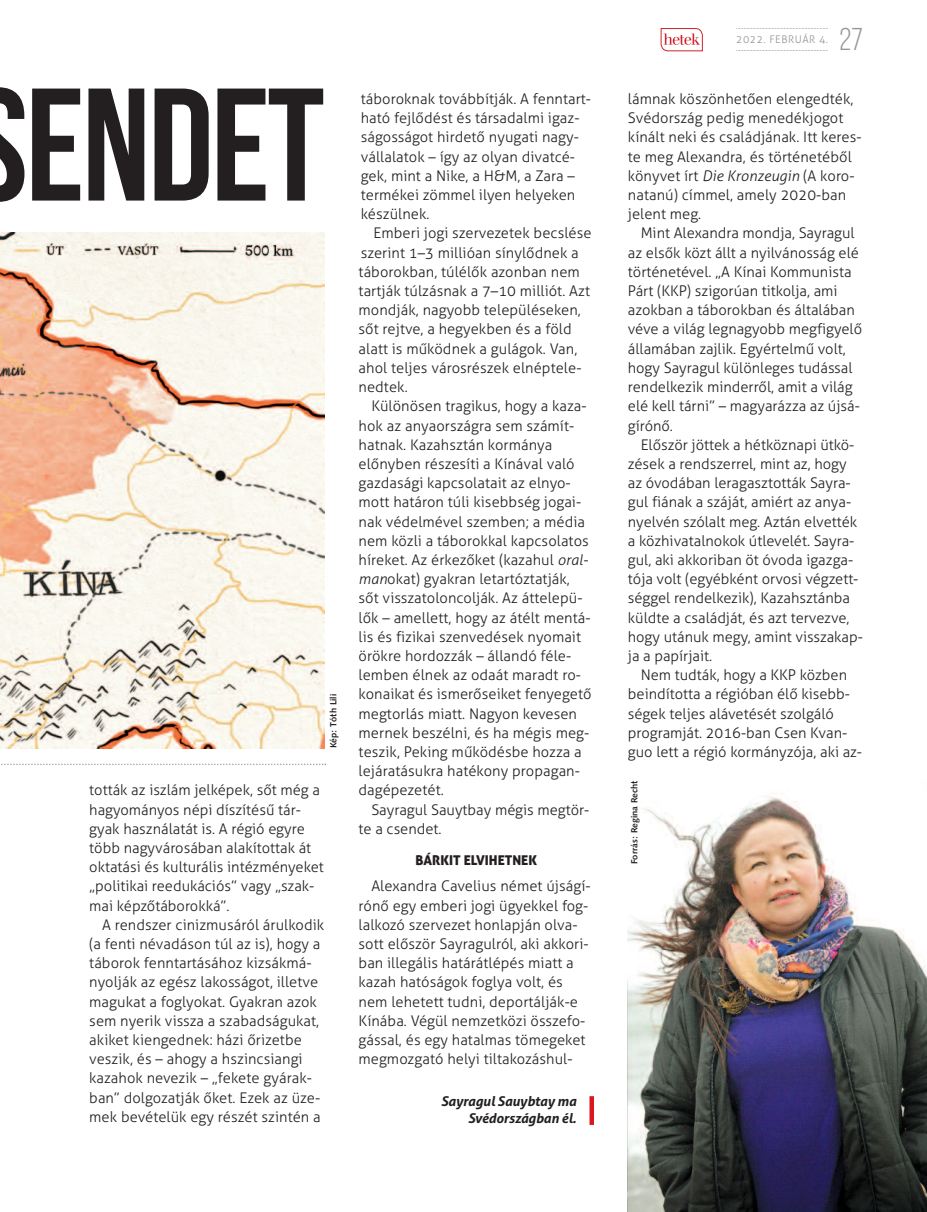
<style>
.page{position:relative;width:927px;height:1212px;background:#fff}
.page>*{position:absolute;margin:0;border:0;box-sizing:border-box;transform-origin:0 0}
.t1{font:700 160.05px "Bebas Neue";letter-spacing:-.015em;color:#231f20}
.t2{font:31.5px "Bebas Neue";color:#939598}
.t3{font:300 14.7px/19.2px "Aller";letter-spacing:.005em;color:#231f20}
.t4{font:italic 700 13.5px/16.5px "Aller";letter-spacing:-.01em;color:#231f20;text-align:right}
.t5{font:13.5px "Aller Display";color:#231f20}
.t6{font:300 10.5px "Aller";letter-spacing:.05em;color:#939598}
.t7{font:9px "Humanist 531 Bold BT";color:#231f20}
.s1{font-style:italic}
</style>
<div class="page">
<svg style="left:736px;top:28px;width:92px;height:1px"></svg>
<svg style="left:736px;top:50px;width:92px;height:1px"></svg>
<svg style="left:661px;top:28px;width:41px;height:23px"></svg>
<img style="left:0;top:232px;width:325px;height:516px">
<img style="left:627px;top:796px;width:300px;height:416px">
<svg style="left:1px;top:764px;width:325px;height:1px"></svg>
<div style="left:589px;top:1096px;width:5px;height:29px;background:#d8171f"></div>
<h1 class="t1" style="left:26px;top:52px;width:300px">ENDET</h1>
<p class="t7" style="left:328px;top:748px;width:56px;rotate:-90deg">Kép: Tóth Lili</p>
<p class="t3" style="left:89px;top:780px;width:236px">tották az iszlám jelképek, sőt még a hagyományos népi díszítésű tár&shy;gyak használatát is. A régió egyre több nagyvárosában alakítottak át oktatási és kulturális intézményeket „politikai reedukációs” vagy „szak&shy;mai képzőtáborokká”.</p>
<p class="t3" style="left:89px;top:915px;width:236px;text-indent:13px">A rendszer cinizmusáról árulkodik (a fenti névadáson túl az is), hogy a táborok fenntartásához kizsákmá&shy;nyolják az egész lakosságot, illetve magukat a foglyokat. Gyakran azok sem nyerik vissza a szabadságukat, akiket kiengednek: házi őrizetbe veszik, és – ahogy a hszincsiangi kazahok nevezik – „fekete gyárak&shy;ban” dolgozatják őket. ezek az üze&shy;mek bevételük egy részét szintén a</p>
<p class="t3" style="left:361px;top:89px;width:232px">táboroknak továbbítják. A fenntart&shy;ható fejlődést és társadalmi igaz&shy;ságosságot hirdető nyugati nagy&shy;vállalatok – így az olyan divatcé&shy;gek, mint a Nike, a H&amp;M, a Zara – termékei zömmel ilyen helyeken készülnek.</p>
<p class="t3" style="left:359px;top:224px;width:235px;text-indent:15px">emberi jogi szervezetek becslése szerint 1–3 millióan sínylődnek a táborokban, túlélők azonban nem tartják túlzásnak a 7–10 milliót. Azt mondják, nagyobb településeken, sőt rejtve, a hegyekben és a föld alatt is működnek a gulágok. Van, ahol teljes városrészek elnéptele&shy;nedtek.</p>
<p class="t3" style="left:359px;top:396px;width:234px;text-indent:13px">Különösen tragikus, hogy a kaza&shy;hok az anyaországra sem számít&shy;hatnak. Kazahsztán kormánya előnyben részesíti a Kínával való gazdasági kapcsolatait az elnyo&shy;mott határon túli kisebbség jogai&shy;nak védelmével szemben; a média nem közli a táborokkal kapcsolatos híreket. Az érkezőket (kazahul <span class="s1">oral&shy;man</span>okat) gyakran letartóztatják, sőt visszatoloncolják. Az áttelepü&shy;lők – amellett, hogy az átélt mentá&shy;lis és fizikai szenvedések nyomait örökre hordozzák – állandó féle&shy;lemben élnek az odaát maradt ro&shy;konaikat és ismerőseiket fenyegető megtorlás miatt. Nagyon kevesen mernek beszélni, és ha mégis meg&shy;teszik, Peking működésbe hozza a lejáratásukra hatékony propagan&shy;dagépezetét.</p>
<p class="t3" style="left:359px;top:800px;width:232px;text-indent:13px">Sayragul Sauytbay mégis megtör&shy;te a csendet.</p>
<p class="t5" style="left:416px;top:851px;width:123px">BÁRKIT ELVIHETNEK</p>
<p class="t3" style="left:359px;top:876px;width:234px;text-indent:13px">Alexandra Cavelius német újságí&shy;rónő egy emberi jogi ügyekkel fog&shy;lalkozó szervezet honlapján olva&shy;sott először Sayragulról, aki akkori&shy;ban illegális határátlépés miatt a kazah hatóságok foglya volt, és nem lehetett tudni, deportálják-e Kínába. Végül nemzetközi összefo&shy;gással, és egy hatalmas tömegeket megmozgató helyi tiltakozáshul-</p>
<p class="t4" style="left:441px;top:1093px;width:137px">Sayragul Sauybtay ma<br>Svédországban él.</p>
<p class="t6" style="left:736px;top:33px;width:93px">2022. febrUár 4.</p>
<h2 class="t2" style="left:839px;top:21px;width:25px">27</h2>
<p class="t3" style="left:628px;top:89px;width:235px">lámnak köszönhetően elengedték,<br>Svédország pedig menedékjogot kínált neki és családjának. Itt keres&shy;te meg Alexandra, és történetéből könyvet írt <span class="s1">Die Kronzeugin</span> (A koro&shy;natanú) címmel, amely 2020-ban jelent meg.</p>
<p class="t3" style="left:628px;top:224px;width:236px;text-indent:13px">Mint Alexandra mondja, Sayragul az elsők közt állt a nyilvánosság elé történetével. „A Kínai Kommunista Párt (KKP) szigorúan titkolja, ami azokban a táborokban és általában véve a világ legnagyobb megfigyelő államában zajlik. egyértelmű volt, hogy Sayragul különleges tudással rendelkezik minderről, amit a világ elé kell tárni” – magyarázza az újsá&shy;gírónő.</p>
<p class="t3" style="left:628px;top:435px;width:236px;text-indent:13px">először jöttek a hétköznapi ütkö&shy;zések a rendszerrel, mint az, hogy az óvodában leragasztották Sayra&shy;gul fiának a száját, amiért az anya&shy;nyelvén szólalt meg. Aztán elvették a közhivatalnokok útlevelét. Sayra&shy;gul, aki akkoriban öt óvoda igazga&shy;tója volt (egyébként orvosi végzett&shy;séggel rendelkezik), Kazahsztánba küldte a családját, és azt tervezve, hogy utánuk megy, amint visszakap&shy;ja a papírjait.</p>
<p class="t3" style="left:628px;top:665px;width:236px;text-indent:13px">Nem tudták, hogy a KKP közben beindította a régióban élő kisebb&shy;ségek teljes alávetését szolgáló programját. 2016-ban Csen Kvan&shy;guo lett a régió kormányzója, aki az-</p>
<p class="t7" style="left:629px;top:864px;width:85px;rotate:-90deg">Forrás: Regina Recht</p>
</div>
